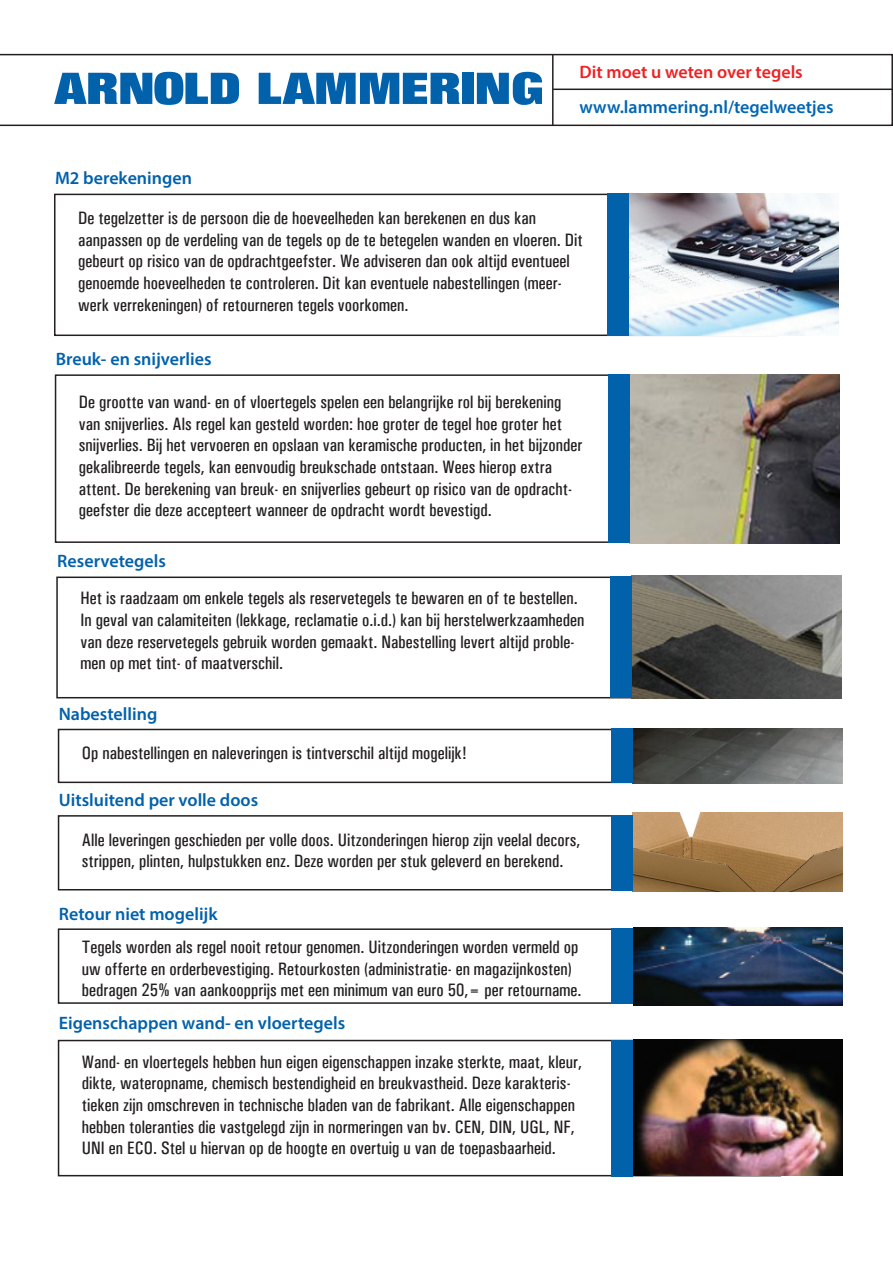
<style>
.page{position:relative;width:893px;height:1263px;background:#fff}
.page>*{position:absolute;margin:0;border:0;box-sizing:border-box;transform-origin:0 0}
.t1{font:18px/21.6px "Univers Condensed";color:#231f20}
.t2{font:600 18px "Myriad Pro";color:#0161ab}
.t3{font:600 18px "Myriad Pro";color:#0166b3}
.t4{font:600 18px "Myriad Pro";color:#ee2123}
</style>
<div class="page">
<svg style="left:0;top:54px;width:893px;height:72px"></svg>
<hr style="left:552px;top:55px;width:2px;height:70px;background:#231f20">
<hr style="left:553px;top:89px;width:340px;height:1px;background:#231f20">
<div style="left:54px;top:194px;width:723px;height:142px;border:2px solid #231f20"></div>
<img style="left:629px;top:194px;width:210px;height:142px">
<div style="left:607px;top:194px;width:22px;height:142px;background:#0161ab"></div>
<div style="left:56px;top:576px;width:724px;height:122px;border:2px solid #231f20"></div>
<img style="left:631px;top:575px;width:210px;height:123px">
<div style="left:610px;top:576px;width:22px;height:122px;background:#0161ab"></div>
<div style="left:58px;top:729px;width:723px;height:54px;border:2px solid #231f20"></div>
<img style="left:633px;top:728px;width:210px;height:55px">
<div style="left:611px;top:729px;width:22px;height:54px;background:#0161ab"></div>
<div style="left:58px;top:815px;width:723px;height:75px;border:2px solid #231f20"></div>
<img style="left:633px;top:813px;width:210px;height:78px">
<div style="left:611px;top:815px;width:22px;height:75px;background:#0161ab"></div>
<div style="left:58px;top:928px;width:723px;height:76px;border:2px solid #231f20"></div>
<img style="left:633px;top:927px;width:210px;height:78px">
<div style="left:611px;top:928px;width:22px;height:76px;background:#0161ab"></div>
<div style="left:58px;top:1040px;width:723px;height:136px;border:2px solid #231f20"></div>
<img style="left:633px;top:1040px;width:210px;height:136px">
<div style="left:611px;top:1040px;width:22px;height:136px;background:#0161ab"></div>
<svg style="left:54px;top:72px;width:185px;height:33px"></svg>
<svg style="left:259px;top:73px;width:201px;height:31px"></svg>
<div style="left:462px;top:73px;width:12px;height:31px;background:#0161ab"></div>
<svg style="left:477px;top:72px;width:65px;height:33px"></svg>
<div style="left:55px;top:374px;width:723px;height:169px;border:2px solid #231f20"></div>
<img style="left:630px;top:374px;width:210px;height:170px">
<div style="left:608px;top:374px;width:22px;height:169px;background:#0161ab"></div>
<p class="t2" style="left:55px;top:167px;width:139px">M2 berekeningen</p>
<p class="t4" style="left:579px;top:60px;width:225px">Dit moet u weten over tegels</p>
<p class="t3" style="left:579px;top:95px;width:256px">www.lammering.nl/tegelweetjes</p>
<p class="t1" style="left:78px;top:207px;width:506px">De tegelzetter is de persoon die de hoeveelheden kan berekenen en dus kan aanpassen op de verdeling van de tegels op de te betegelen wanden en vloeren. Dit gebeurt op risico van de opdrachtgeefster. We adviseren dan ook altijd eventueel genoemde hoeveelheden te controleren. Dit kan eventuele nabestellingen (meer&shy;werk verrekeningen) of retourneren tegels voorkomen.</p>
<p class="t2" style="left:56px;top:347px;width:157px">Breuk- en snijverlies</p>
<p class="t1" style="left:79px;top:391px;width:505px">De grootte van wand- en of vloertegels spelen een belangrijke rol bij berekening van snijverlies. Als regel kan gesteld worden: hoe groter de tegel hoe groter het snijverlies. Bij het vervoeren en opslaan van keramische producten, in het bijzonder gekalibreerde tegels, kan eenvoudig breukschade ontstaan. Wees hierop extra attent. De berekening van breuk- en snijverlies gebeurt op risico van de opdracht&shy;geefster die deze accepteert wanneer de opdracht wordt bevestigd.</p>
<p class="t2" style="left:57px;top:550px;width:110px">Reservetegels</p>
<p class="t1" style="left:80px;top:587px;width:505px">Het is raadzaam om enkele tegels als reservetegels te bewaren en of te bestellen.<br>In geval van calamiteiten (lekkage, reclamatie o.i.d.) kan bij herstelwerkzaamheden van deze reservetegels gebruik worden gemaakt. Nabestelling levert altijd proble&shy;men op met tint- of maatverschil.</p>
<p class="t2" style="left:59px;top:702px;width:100px">Nabestelling</p>
<p class="t1" style="left:82px;top:742px;width:387px">Op nabestellingen en naleveringen is tintverschil altijd mogelijk!</p>
<p class="t2" style="left:59px;top:789px;width:201px">Uitsluitend per volle doos</p>
<p class="t1" style="left:82px;top:829px;width:500px">Alle leveringen geschieden per volle doos. Uitzonderingen hierop zijn veelal decors, strippen, plinten, hulpstukken enz. Deze worden per stuk geleverd en berekend.</p>
<p class="t2" style="left:59px;top:902px;width:160px">Retour niet mogelijk</p>
<p class="t1" style="left:82px;top:936px;width:501px">Tegels worden als regel nooit retour genomen. Uitzonderingen worden vermeld op uw offerte en orderbevestiging. Retourkosten (administratie- en magazijnkosten) bedragen 25% van aankoopprijs met een minimum van euro 50,= per retourname.</p>
<p class="t2" style="left:59px;top:1011px;width:288px">Eigenschappen wand- en vloertegels</p>
<p class="t1" style="left:82px;top:1051px;width:502px">Wand- en vloertegels hebben hun eigen eigenschappen inzake sterkte, maat, kleur, dikte, wateropname, chemisch bestendigheid en breukvastheid. Deze karakteris&shy;tieken zijn omschreven in technische bladen van de fabrikant. Alle eigenschappen hebben toleranties die vastgelegd zijn in normeringen van bv. CEN, DIN, UGL, NF, UNI en ECO. Stel u hiervan op de hoogte en overtuig u van de toepasbaarheid.</p>
</div>
